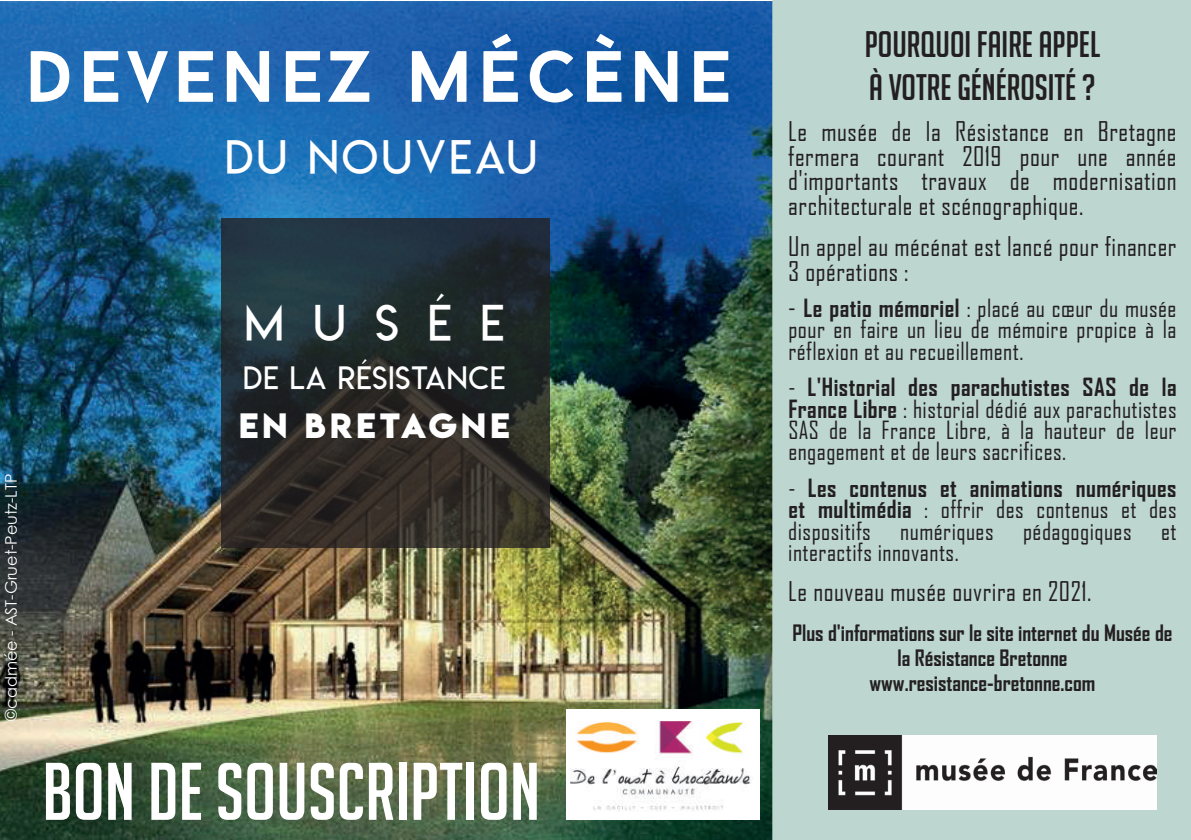
<style>
.page{position:relative;width:1191px;height:840px;background:#fff}
.page>*{position:absolute;margin:0;border:0;box-sizing:border-box;transform-origin:0 0}
.t1{font:79.4px "Big Noodle Titling";color:#fff}
.t2{font:700 72.4px "Baron Neue";letter-spacing:.075em;color:#fff}
.t3{font:49px "Lemon Milklight";letter-spacing:.595em;color:#fff}
.t4{font:46px "Lemon Milklight";letter-spacing:.075em;color:#fff}
.t5{font:36px/43.2px "Big Noodle Titling";color:#231f20}
.t6{font:31.2px "Lemon Milklight";letter-spacing:.035em;color:#fff}
.t7{font:31.2px "Lemon Milkbold";letter-spacing:.135em;color:#fff}
.t8{font:26px/24.8px "Agency FB";letter-spacing:.02em;color:#231f20;text-align:justify}
.t9{font:24px/21.2px "Agency FB";letter-spacing:.02em;color:#231f20;text-align:justify}
.t10{font:700 21.6px/24.8px "Agency FB";color:#231f20;text-align:center}
.t11{font:16px "Century Gothic";color:#fff}
.s1{font-size:26px}
.s2{font-weight:700}
</style>
<div class="page">
<img style="left:0;top:1px;width:772px;height:838px">
<div style="left:566px;top:709px;width:194px;height:110px;background:#fff"></div>
<img style="left:570px;top:721px;width:183px;height:90px">
<div style="left:772px;top:0;width:419px;height:839px;background:#bdd6cf"></div>
<svg style="left:221px;top:218px;width:329px;height:329px;background:#272d2e"></svg>
<img style="left:829px;top:735px;width:327px;height:73px">
<h2 class="t2" style="left:26px;top:30px;width:707px">DEVENEZ MÉCÈNE</h2>
<h3 class="t4" style="left:225px;top:129px;width:314px">DU NOUVEAU</h3>
<p class="t11" style="left:0;top:720px;width:248px;rotate:-90deg">©cadmée - AST-Gruet-Peutz-LTP</p>
<h3 class="t3" style="left:244px;top:292px;width:261px">MUSÉE</h3>
<p class="t6" style="left:243px;top:358px;width:263px">DE LA RÉSISTANCE</p>
<p class="t7" style="left:239px;top:403px;width:272px">EN BRETAGNE</p>
<h1 class="t1" style="left:42px;top:748px;width:499px">BON DE SOUSCRIPTION</h1>
<h3 class="t5" style="left:864px;top:23px;width:237px">POURQUOI FAIRE APPEL<br>À VOTRE GÉNÉROSITÉ ?</h3>
<p class="t8" style="left:788px;top:118px;width:390px">Le musée de la Résistance en Bretagne fermera courant 2019 pour une année d'importants travaux de modernisation architecturale et scénographique.</p>
<p class="t8" style="left:788px;top:233px;width:390px">Un appel au mécénat est lancé pour financer<br>3 opérations :</p>
<p class="t9" style="left:788px;top:297px;width:390px"><span class="s1">-</span> <span class="s2">Le patio mémoriel</span> : placé au cœur du musée pour en faire un lieu de mémoire propice à la réflexion et au recueillement.</p>
<p class="t9" style="left:788px;top:376px;width:390px">- <span class="s2">L'Historial des parachutistes SAS de la France Libre</span> : historial dédié aux parachutistes SAS de la France Libre, à la hauteur de leur engagement et de leurs sacrifices.</p>
<p class="t9" style="left:788px;top:476px;width:390px">- <span class="s2">Les contenus et animations numériques et multimédia</span> : offrir des contenus et des dispositifs numériques pédagogiques et interactifs innovants.</p>
<p class="t8" style="left:788px;top:578px;width:305px">Le nouveau musée ouvrira en 2021.</p>
<p class="t10" style="left:792px;top:620px;width:381px">Plus d'informations sur le site internet du Musée de la Résistance Bretonne www.resistance-bretonne.com</p>
</div>
